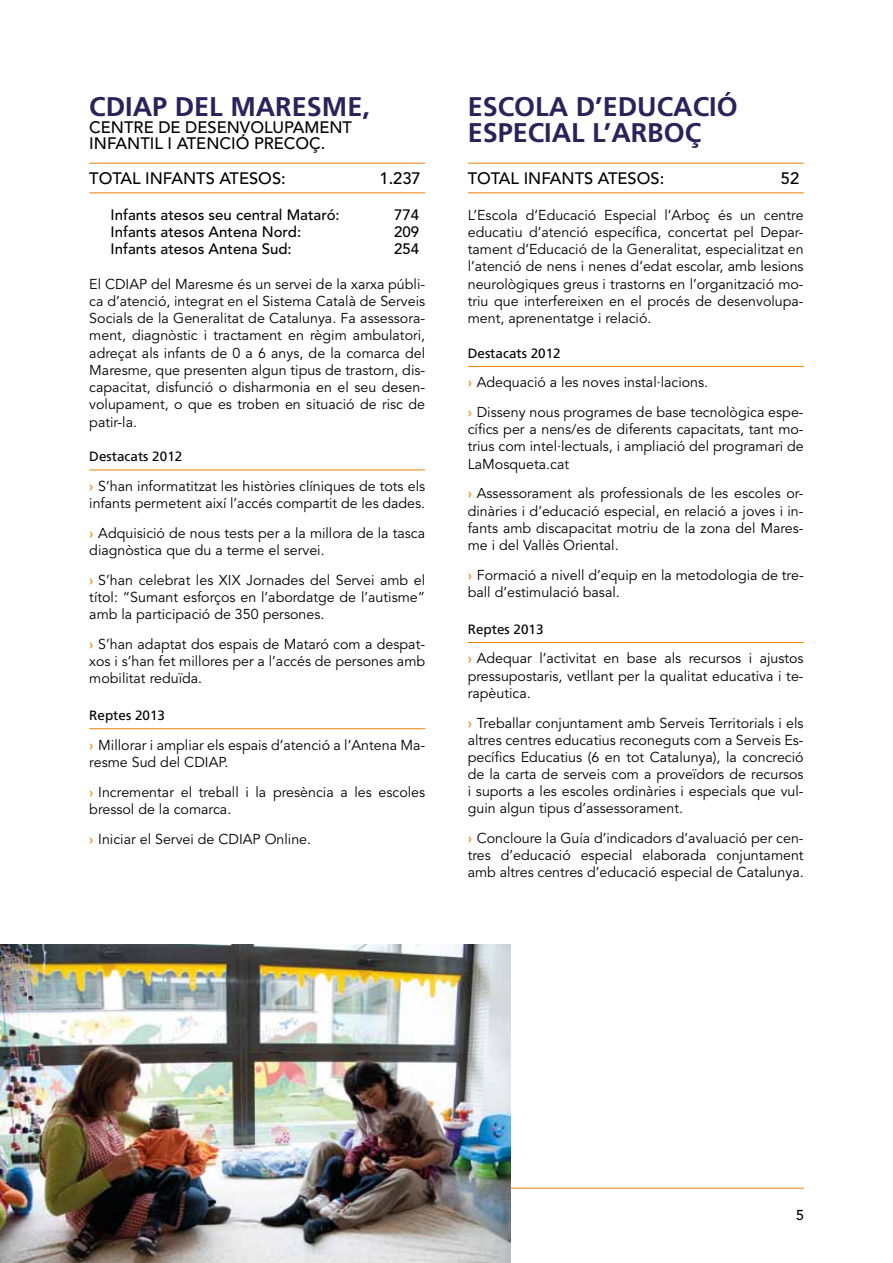
<style>
.page{position:relative;width:893px;height:1263px;background:#fff}
.page>*{position:absolute;margin:0;border:0;box-sizing:border-box;transform-origin:0 0}
.t1{font:700 27px/25.5px "Frutiger LT Std";color:#29235c}
.t2{font:500 16.5px/16.2px "Avenir LT Std";color:#000}
.t3{font:500 15px "Avenir LT Std";color:#000}
.t4{font:14.25px/17.1px "Avenir LT Std";color:#000;text-align:justify}
.t5{font:500 14.25px "Avenir LT Std";color:#000}
.t6{font:13.5px "Frutiger LT Std";color:#000}
.s1{font-weight:500;color:#f08100}
</style>
<div class="page">
<hr style="left:57px;top:1188px;width:747px;height:1px;background:#f08100">
<hr style="left:89px;top:163px;width:336px;height:1px;background:#f08100">
<hr style="left:89px;top:192px;width:336px;height:1px;background:#f08100">
<hr style="left:89px;top:470px;width:336px;height:1px;background:#f08100">
<hr style="left:89px;top:728px;width:336px;height:1px;background:#f08100">
<hr style="left:468px;top:163px;width:336px;height:1px;background:#f08100">
<hr style="left:468px;top:192px;width:336px;height:1px;background:#f08100">
<hr style="left:468px;top:366px;width:336px;height:1px;background:#f08100">
<hr style="left:468px;top:642px;width:336px;height:1px;background:#f08100">
<img style="left:0;top:944px;width:511px;height:319px">
<h1 class="t1" style="left:89px;top:94px;width:282px">CDIAP DEL MARESME,</h1>
<p class="t2" style="left:89px;top:120px;width:264px">Centre de Desenvolupament<br>I nfantil i Atenció Precoç.</p>
<p class="t2" style="left:89px;top:171px;width:198px">Total infants atesos:</p>
<p class="t2" style="left:380px;top:171px;width:43px">1.237</p>
<p class="t3" style="left:111px;top:206px;width:231px">I nfants atesos seu central M ataró:</p>
<p class="t3" style="left:394px;top:206px;width:27px">774</p>
<p class="t3" style="left:111px;top:223px;width:192px">I nfants atesos Antena N ord:</p>
<p class="t3" style="left:394px;top:223px;width:27px">209</p>
<p class="t3" style="left:111px;top:240px;width:183px">I nfants atesos Antena Sud:</p>
<p class="t3" style="left:394px;top:240px;width:27px">254</p>
<p class="t4" style="left:89px;top:275px;width:337px">El CDIAP del Maresme és un servei de la xarxa públi&shy;ca d’atenció, integrat en el Sistema Català de Serveis Socials de la Generalitat de Catalunya. Fa assessora&shy;ment, diagnòstic i tractament en règim ambulatori, adreçat als infants de 0 a 6 anys, de la comarca del Maresme, que presenten algun tipus de trastorn, dis&shy;capacitat, disfunció o disharmonia en el seu desen&shy;volupament, o que es troben en situació de risc de patir-la.</p>
<p class="t6" style="left:89px;top:448px;width:95px">Destacats 2012</p>
<p class="t4" style="left:89px;top:478px;width:337px"><span class="s1">›</span> S’han informatitzat les històries clíniques de tots els infants permetent així l’accés compartit de les dades.</p>
<p class="t4" style="left:89px;top:525px;width:337px"><span class="s1">›</span> Adquisició de nous tests per a la millora de la tasca diagnòstica que du a terme el servei.</p>
<p class="t4" style="left:89px;top:572px;width:337px"><span class="s1">›</span> S’han celebrat les XIX Jornades del Servei amb el títol: “Sumant esforços en l’abordatge de l’autisme” amb la participació de 350 persones.</p>
<p class="t4" style="left:89px;top:636px;width:337px"><span class="s1">›</span> S’han adaptat dos espais de Mataró com a despat&shy;xos i s’han fet millores per a l’accés de persones amb mobilitat reduïda.</p>
<p class="t6" style="left:89px;top:707px;width:77px">Reptes 2013</p>
<p class="t4" style="left:89px;top:737px;width:337px"><span class="s1">›</span> Millorar i ampliar els espais d’atenció a l’Antena Ma&shy;resme Sud del CDIAP.</p>
<p class="t4" style="left:89px;top:784px;width:337px"><span class="s1">›</span> Incrementar el treball i la presència a les escoles bressol de la comarca.</p>
<p class="t4" style="left:89px;top:830px;width:223px"><span class="s1">›</span> Iniciar el Servei de CDIAP Online.</p>
<h1 class="t1" style="left:468px;top:94px;width:272px">ESCOLA D’EDUCACIÓ<br>ESPECIAL L’ARBOÇ</h1>
<p class="t2" style="left:468px;top:171px;width:95px">Total IN FANT</p>
<p class="t2" style="left:584px;top:171px;width:55px">S atesOs</p>
<p class="t2" style="left:660px;top:171px;width:6px">:</p>
<p class="t2" style="left:781px;top:171px;width:20px">52</p>
<p class="t4" style="left:468px;top:206px;width:337px">L’Escola d’Educació Especial l’Arboç és un centre educatiu d’atenció específica, concertat pel Depar&shy;tament d’Educació de la Generalitat, especialitzat en l’atenció de nens i nenes d’edat escolar, amb lesions neurològiques greus i trastorns en l’organització mo&shy;triu que interfereixen en el procés de desenvolupa&shy;ment, aprenentatge i relació.</p>
<p class="t6" style="left:468px;top:345px;width:95px">Destacats 2012</p>
<p class="t4" style="left:468px;top:368px;width:337px;line-height:29.8px"><span class="s1">›</span> Adequació a les noves instal·lacions.<br><span class="s1">›</span> Disseny nous programes de base tecnològica espe-</p>
<p class="t4" style="left:468px;top:421px;width:337px">cífics per a nens/es de diferents capacitats, tant mo&shy;trius com intel·lectuals, i ampliació del programari de LaMosqueta.cat</p>
<p class="t4" style="left:468px;top:485px;width:337px"><span class="s1">›</span> Assessorament als professionals de les escoles or&shy;dinàries i d’educació especial, en relació a joves i in&shy;fants amb discapacitat motriu de la zona del Mares&shy;me i del Vallès Oriental.</p>
<p class="t4" style="left:468px;top:566px;width:337px"><span class="s1">›</span> Formació a nivell d’equip en la metodologia de tre&shy;ball d’estimulació basal.</p>
<p class="t6" style="left:468px;top:621px;width:77px">Reptes 2013</p>
<p class="t4" style="left:468px;top:650px;width:337px"><span class="s1">›</span> Adequar l’activitat en base als recursos i ajustos pressupostaris, vetllant per la qualitat educativa i te&shy;rapèutica.</p>
<p class="t4" style="left:468px;top:714px;width:337px"><span class="s1">›</span> Treballar conjuntament amb Serveis Territorials i els altres centres educatius reconeguts com a Serveis Es&shy;pecífics Educatius (6 en tot Catalunya), la concreció de la carta de serveis com a proveïdors de recursos i suports a les escoles ordinàries i especials que vul&shy;guin algun tipus d’assessorament.</p>
<p class="t4" style="left:468px;top:830px;width:337px"><span class="s1">›</span> Concloure la Guía d’indicadors d’avaluació per cen&shy;tres d’educació especial elaborada conjuntament amb altres centres d’educació especial de Catalunya.</p>
<p class="t5" style="left:796px;top:1207px;width:9px">5</p>
</div>
